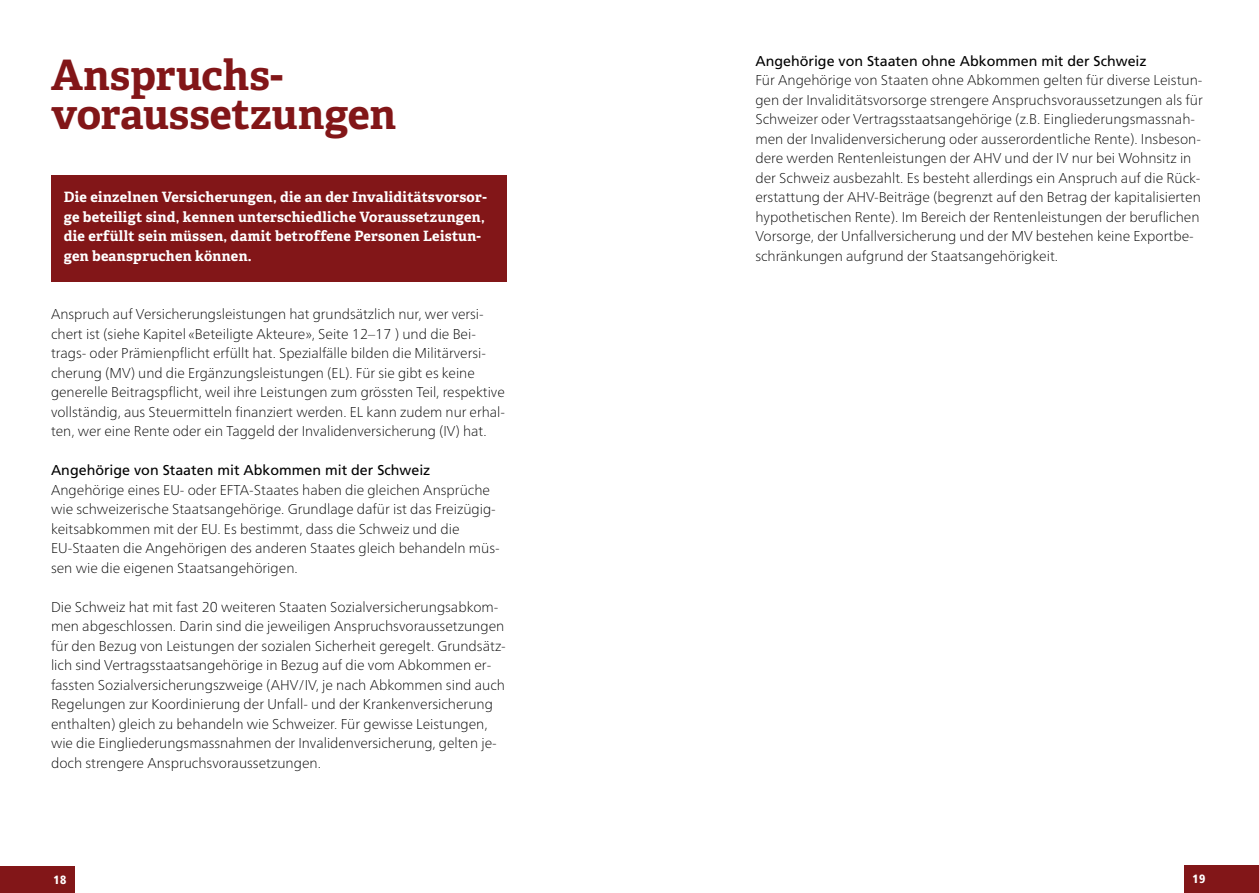
<style>
.page{position:relative;width:1259px;height:893px;background:#fff}
.page>*{position:absolute;margin:0;border:0;box-sizing:border-box;transform-origin:0 0}
.Haupttitel_Adelle_Bo{font:700 42px/39px "Adelle";color:#821618}
.LAUFTEXT{font:100 14.25px/19.5px "Frutiger Neue LT Pro";color:#000}
.Lead{font:700 14.25px/19.5px "Adelle";letter-spacing:.02em;color:#fff}
.BF_Zwischentitel_Fru{font:14.25px "Frutiger";color:#000}
.t1{font:900 condensed 12px "Frutiger";color:#fff}
</style>
<div class="page">
<div style="left:0;top:866px;width:74px;height:27px;background:#821618"></div>
<div style="left:1184px;top:865px;width:75px;height:28px;background:#821618"></div>
<div style="left:51px;top:175px;width:455px;height:106px;background:#821618"></div>
<h1 class="Haupttitel_Adelle_Bo" style="left:51px;top:56px;width:347px">Anspruchs&shy;voraussetzungen</h1>
<p class="Lead" style="left:64px;top:188px;width:424px">Die einzelnen Versicherungen, die an der Invaliditätsvorsor&shy;ge beteiligt sind, kennen unterschiedliche Voraussetzungen, die erfüllt sein müssen, damit betroffene Personen Leistun&shy;gen beanspruchen können.</p>
<p class="LAUFTEXT" style="left:51px;top:305px;width:455px">Anspruch auf Versicherungsleistungen hat grundsätzlich nur, wer versi&shy;chert ist (siehe Kapitel «Beteiligte Akteure», Seite 12–17 ) und die Bei&shy;trags- oder Prämienpflicht erfüllt hat. Spezialfälle bilden die Militärversi&shy;cherung (MV) und die Ergänzungsleistungen (EL). Für sie gibt es keine generelle Beitragspflicht, weil ihre Leistungen zum grössten Teil, respektive vollständig, aus Steuermitteln finanziert werden. EL kann zudem nur erhal&shy;ten, wer eine Rente oder ein Taggeld der Invalidenversicherung (IV) hat.</p>
<h2 class="BF_Zwischentitel_Fru" style="left:51px;top:462px;width:381px">Angehörige von Staaten mit Abkommen mit der Schweiz</h2>
<p class="LAUFTEXT" style="left:51px;top:480px;width:450px">Angehörige eines EU- oder EFTA-Staates haben die gleichen Ansprüche wie schweizerische Staatsangehörige. Grundlage dafür ist das Freizügig&shy;keitsabkommen mit der EU. Es bestimmt, dass die Schweiz und die EU-Staaten die Angehörigen des anderen Staates gleich behandeln müs&shy;sen wie die eigenen Staatsangehörigen.</p>
<p class="LAUFTEXT" style="left:51px;top:597px;width:456px">Die Schweiz hat mit fast 20 weiteren Staaten Sozialversicherungsabkom&shy;men abgeschlossen. Darin sind die jeweiligen Anspruchsvoraussetzungen für den Bezug von Leistungen der sozialen Sicherheit geregelt. Grundsätz&shy;lich sind Vertragsstaatsangehörige in Bezug auf die vom Abkommen er&shy;fassten Sozialversicherungszweige (AHV/IV, je nach Abkommen sind auch Regelungen zur Koordinierung der Unfall- und der Krankenversicherung enthalten) gleich zu behandeln wie Schweizer. Für gewisse Leistungen, wie die Eingliederungsmassnahmen der Invalidenversicherung, gelten je&shy;doch strengere Anspruchsvoraussetzungen.</p>
<h2 class="BF_Zwischentitel_Fru" style="left:755px;top:53px;width:393px">Angehörige von Staaten ohne Abkommen mit der Schweiz</h2>
<p class="LAUFTEXT" style="left:755px;top:71px;width:449px">Für Angehörige von Staaten ohne Abkommen gelten für diverse Leistun&shy;gen der Invaliditätsvorsorge strengere Anspruchsvoraussetzungen als für Schweizer oder Vertragsstaatsangehörige (z.B. Eingliederungsmassnah&shy;men der Invalidenversicherung oder ausserordentliche Rente). Insbeson&shy;dere werden Rentenleistungen der AHV und der IV nur bei Wohnsitz in der Schweiz ausbezahlt. Es besteht allerdings ein Anspruch auf die Rück&shy;erstattung der AHV-Beiträge (begrenzt auf den Betrag der kapitalisierten hypothetischen Rente). Im Bereich der Rentenleistungen der beruflichen Vorsorge, der Unfallversicherung und der MV bestehen keine Exportbe&shy;schränkungen aufgrund der Staatsangehörigkeit.</p>
<p class="t1" style="left:54px;top:872px;width:14px">18</p>
<p class="t1" style="left:1192px;top:871px;width:14px">19</p>
</div>
